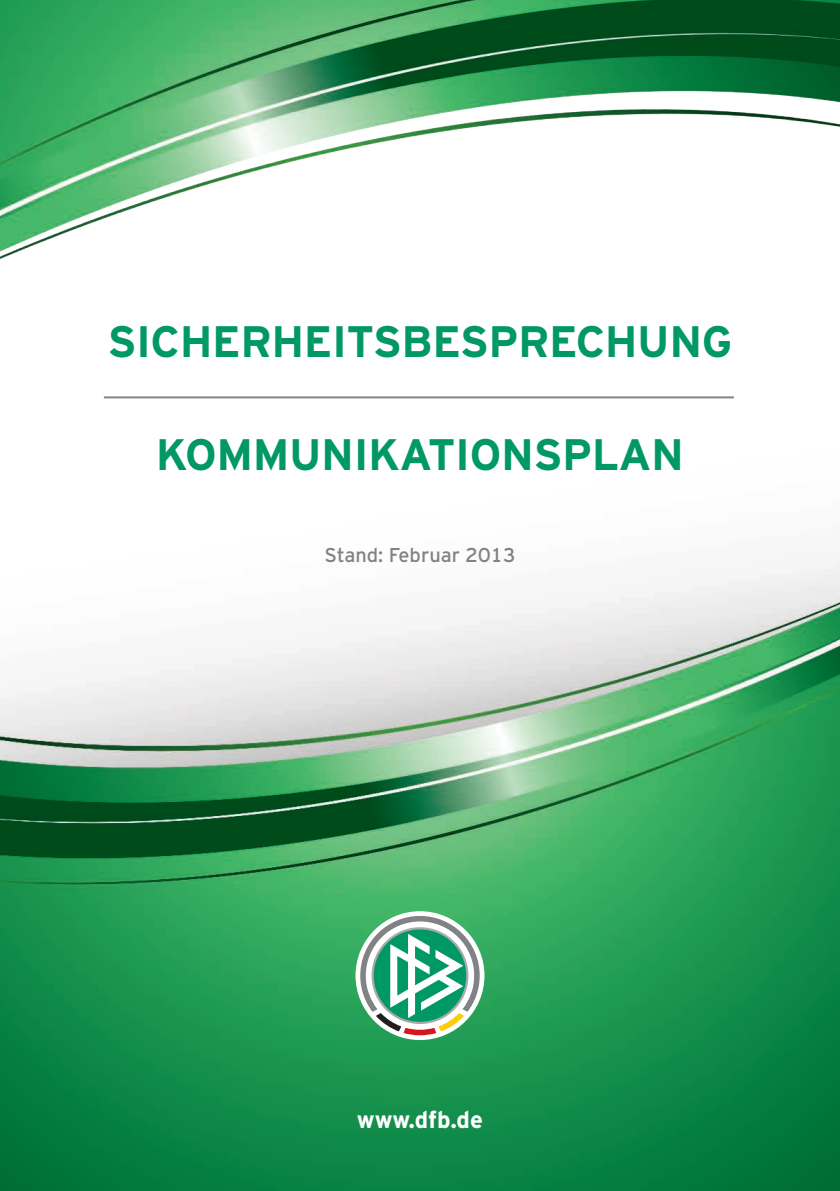
<style>
.page{position:relative;width:840px;height:1191px;background:#fff}
.page>*{position:absolute;margin:0;border:0;box-sizing:border-box;transform-origin:0 0}
.t1{font:700 44px "Interstate";letter-spacing:-.01em;color:#009864}
.t2{font:700 24px "Interstate";color:#fff}
.t3{font:20px "Interstate";color:#808285}
</style>
<div class="page">
<img style="left:0;top:0;width:839px;height:1191px">
<hr style="left:777px;top:1113px;width:1px;height:49px;background:#fff">
<div style="left:355px;top:911px;width:129px;height:129px;background:#fff;border-radius:50%"></div>
<svg style="left:360px;top:916px;width:119px;height:119px"></svg>
<hr style="left:104px;top:396px;width:629px;height:2px;background:#808285">
<p class="t1" style="left:107px;top:317px;width:626px">SICHERHEITSBESPRECHUNG</p>
<p class="t1" style="left:156px;top:430px;width:529px">KOMMUNIKATIONSPLAN</p>
<p class="t3" style="left:324px;top:544px;width:192px">Stand: Februar 2013</p>
<p class="t2" style="left:357px;top:1106px;width:127px">WWW.DFB.DE</p>
</div>
